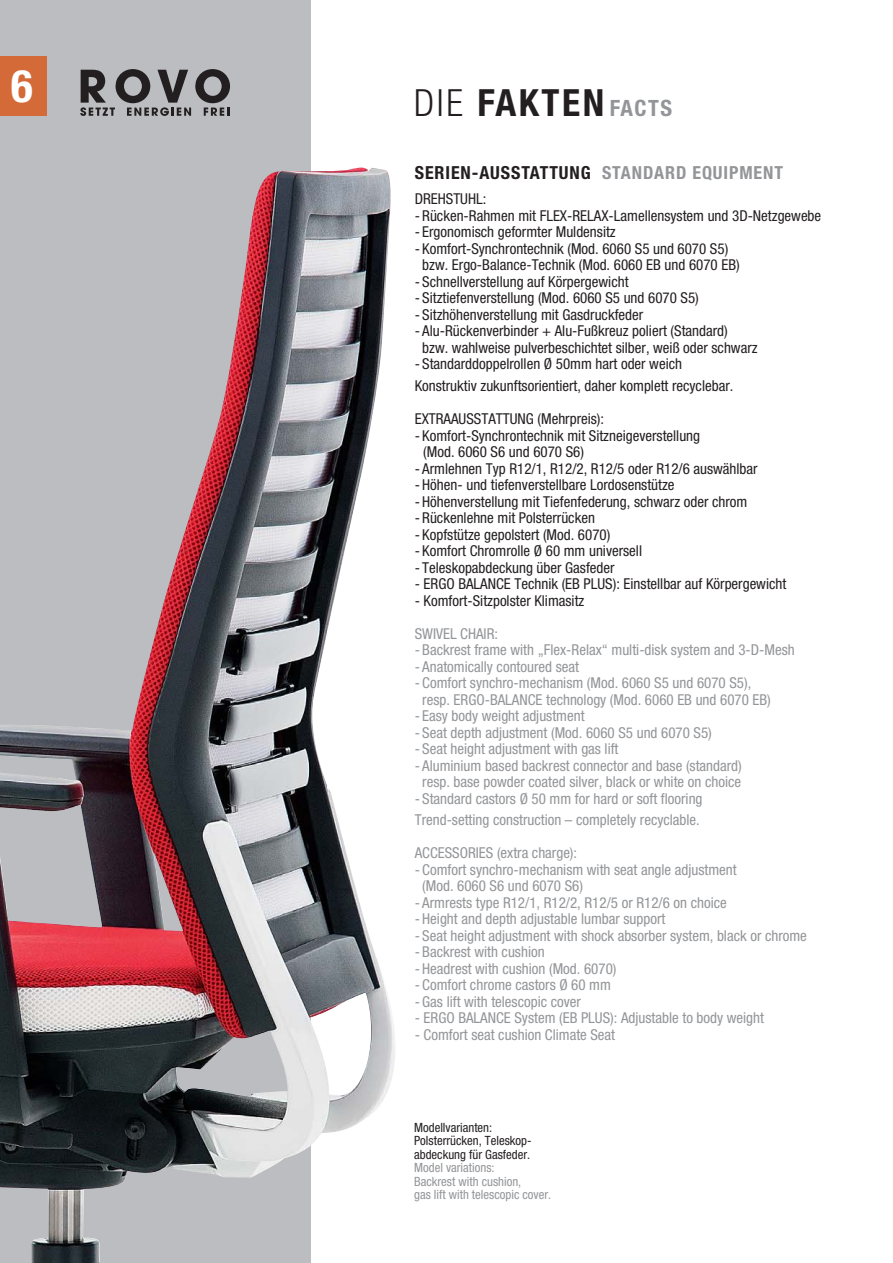
<style>
.page{position:relative;width:893px;height:1263px;background:#fff}
.page>*{position:absolute;margin:0;border:0;box-sizing:border-box;transform-origin:0 0}
.t1{font:700 condensed 45px "Helvetica Neue";color:#fff}
.t2{font:700 condensed 37.5px "Helvetica Neue";letter-spacing:.07em;color:#231f20}
.t3{font:700 condensed 22.5px "Helvetica Neue";letter-spacing:.07em;color:#939598}
.t4{font:700 condensed 18px "Helvetica Neue";letter-spacing:.05em;color:#231f20}
.t5{font:condensed 15px/16.5px "Helvetica Neue";color:#231f20}
.t6{font:condensed 15px/16.5px "Helvetica Neue";color:#939598}
.t7{font:condensed 12.75px/13.5px "Helvetica Neue";color:#939598}
.t8{font:condensed 12.75px/13.5px "Helvetica Neue";color:#231f20}
.s1{font-weight:300}
.s2{color:#939598}
</style>
<div class="page">
<div style="left:0;top:0;width:310px;height:1263px;background:#bbbdc0"></div>
<div style="left:0;top:56px;width:46px;height:60px;background:#d56a39"></div>
<img style="left:0;top:166px;width:395px;height:1097px">
<svg style="left:80px;top:69px;width:150px;height:47px"></svg>
<h1 class="t1" style="left:11px;top:69px;width:23px">6</h1>
<h2 class="t2" style="left:414px;top:89px;width:192px"><span class="s1">DIE</span> FAKTEN</h2>
<h3 class="t3" style="left:610px;top:100px;width:64px">FACTS</h3>
<p class="t4" style="left:415px;top:166px;width:370px">SERIEN-AUSSTATTUNG <span class="s2">STANDARD EQUIPMENT</span></p>
<p class="t5" style="left:415px;top:192px;width:73px">DREHSTUHL:</p>
<p class="t5" style="left:415px;top:209px;width:408px">- Rücken-Rahmen mit FLEX-RELAX-Lamellensystem und 3D-Netzgewebe</p>
<p class="t5" style="left:415px;top:225px;width:203px">- Ergonomisch geformter Muldensitz</p>
<p class="t5" style="left:422px;top:242px;width:319px;text-indent:-8px">- Komfort-Synchrontechnik (Mod. 6060 S5 und 6070 S5) bzw. Ergo-Balance-Technik (Mod. 6060 EB und 6070 EB)</p>
<p class="t5" style="left:415px;top:275px;width:215px">- Schnellverstellung auf Körpergewicht</p>
<p class="t5" style="left:415px;top:291px;width:286px">- Sitztiefenverstellung (Mod. 6060 S5 und 6070 S5)</p>
<p class="t5" style="left:415px;top:308px;width:230px">- Sitzhöhenverstellung mit Gasdruckfeder</p>
<p class="t5" style="left:422px;top:324px;width:337px;text-indent:-8px">- Alu-Rückenverbinder + Alu-Fußkreuz poliert (Standard) bzw. wahlweise pulverbeschichtet silber, weiß oder schwarz</p>
<p class="t5" style="left:415px;top:355px;width:320px;line-height:21.6px">- Standarddoppelrollen Ø 50mm hart oder weich<br>Konstruktiv zukunftsorientiert, daher komplett recyclebar.</p>
<p class="t5" style="left:415px;top:412px;width:191px">EXTRAAUSSTATTUNG (Mehrpreis):</p>
<p class="t5" style="left:423px;top:428px;width:278px;text-indent:-9px">- Komfort-Synchrontechnik mit Sitzneigeverstellung (Mod. 6060 S6 und 6070 S6)</p>
<p class="t5" style="left:415px;top:461px;width:344px">- Armlehnen Typ R12/1, R12/2, R12/5 oder R12/6 auswählbar</p>
<p class="t5" style="left:415px;top:478px;width:261px">- Höhen- und tiefenverstellbare Lordosenstütze</p>
<p class="t5" style="left:415px;top:494px;width:334px">- Höhenverstellung mit Tiefenfederung, schwarz oder chrom</p>
<p class="t5" style="left:415px;top:511px;width:182px">- Rückenlehne mit Polsterrücken</p>
<p class="t5" style="left:415px;top:527px;width:197px">- Kopfstütze gepolstert (Mod. 6070)</p>
<p class="t5" style="left:415px;top:544px;width:229px">- Komfort Chromrolle Ø 60 mm universell</p>
<p class="t5" style="left:415px;top:560px;width:201px">- Teleskopabdeckung über Gasfeder</p>
<p class="t5" style="left:415px;top:577px;width:373px">- ERGO BALANCE Technik (EB PLUS): Einstellbar auf Körpergewicht</p>
<p class="t5" style="left:415px;top:593px;width:171px">- Komfort-Sitzpolster Klimasitz</p>
<p class="t6" style="left:415px;top:626px;width:85px">SWIVEL CHAIR:</p>
<p class="t6" style="left:415px;top:643px;width:382px">- Backrest frame with „Flex-Relax“ multi-disk system and 3-D-Mesh</p>
<p class="t6" style="left:415px;top:659px;width:166px">- Anatomically contoured seat</p>
<p class="t6" style="left:422px;top:676px;width:350px;text-indent:-8px">- Comfort synchro-mechanism (Mod. 6060 S5 und 6070 S5), resp. ERGO-BALANCE technology (Mod. 6060 EB und 6070 EB)</p>
<p class="t6" style="left:415px;top:709px;width:171px">- Easy body weight adjustment</p>
<p class="t6" style="left:415px;top:725px;width:299px">- Seat depth adjustment (Mod. 6060 S5 und 6070 S5)</p>
<p class="t6" style="left:415px;top:742px;width:205px">- Seat height adjustment with gas lift</p>
<p class="t6" style="left:415px;top:758px;width:329px;text-align:center">- Aluminium based backrest connector and base (standard) resp. base powder coated silver, black or white on choice</p>
<p class="t6" style="left:415px;top:789px;width:289px;line-height:21.6px">- Standard castors Ø 50 mm for hard or soft flooring<br>Trend-setting construction – completely recyclable.</p>
<p class="t6" style="left:415px;top:846px;width:164px">ACCESSORIES (extra charge):</p>
<p class="t6" style="left:422px;top:862px;width:316px;text-indent:-8px">- Comfort synchro-mechanism with seat angle adjustment (Mod. 6060 S6 und 6070 S6)</p>
<p class="t6" style="left:415px;top:895px;width:314px">- Armrests type R12/1, R12/2, R12/5 or R12/6 on choice</p>
<p class="t6" style="left:415px;top:912px;width:252px">- Height and depth adjustable lumbar support</p>
<p class="t6" style="left:415px;top:928px;width:394px">- Seat height adjustment with shock absorber system, black or chrome</p>
<p class="t6" style="left:415px;top:945px;width:131px">- Backrest with cushion</p>
<p class="t6" style="left:415px;top:961px;width:203px">- Headrest with cushion (Mod. 6070)</p>
<p class="t6" style="left:415px;top:978px;width:198px">- Comfort chrome castors Ø 60 mm</p>
<p class="t6" style="left:415px;top:994px;width:168px">- Gas lift with telescopic cover</p>
<p class="t6" style="left:415px;top:1011px;width:351px">- ERGO BALANCE System (EB PLUS): Adjustable to body weight</p>
<p class="t6" style="left:415px;top:1027px;width:202px">- Comfort seat cushion Climate Seat</p>
<p class="t8" style="left:414px;top:1121px;width:119px">Modellvarianten:<br>Polsterrücken, Teleskop - abdeckung für Gasfeder.</p>
<p class="t7" style="left:414px;top:1162px;width:139px">Model variations:<br>Backrest with cushion,<br>gas lift with telescopic cover.</p>
</div>
